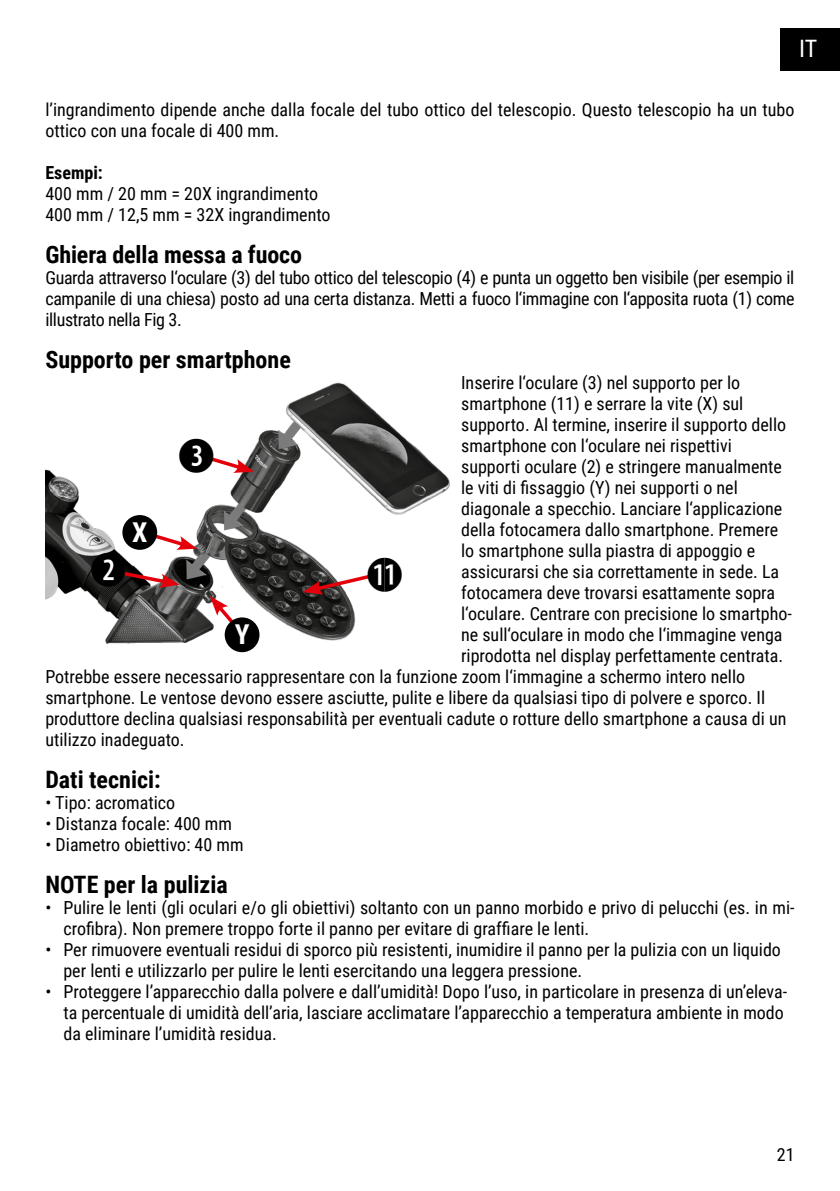
<style>
.page{position:relative;width:840px;height:1191px;background:#fff}
.page>*{position:absolute;margin:0;border:0;box-sizing:border-box;transform-origin:0 0}
.t1{font:700 27.4px "Roboto Condensed";color:#fff}
.t2{font:700 24px "Roboto Condensed";color:#000}
.t3{font:24px "Roboto Condensed";color:#fff}
.t4{font:18px/21px "Roboto Condensed";color:#000}
.t5{font:700 18px "Roboto Condensed";color:#000}
</style>
<div class="page">
<div style="left:780px;top:28px;width:59px;height:43px;background:#000"></div>
<img style="left:45px;top:382px;width:405px;height:271px">
<div style="left:124px;top:516px;width:32px;height:32px;background:#000;border-radius:50%"></div>
<div style="left:122px;top:515px;width:35px;height:35px;border:3px solid #000;border-radius:50%"></div>
<svg style="left:210px;top:596px;width:41px;height:47px"></svg>
<div style="left:226px;top:619px;width:32px;height:32px;background:#000;border-radius:50%"></div>
<div style="left:224px;top:617px;width:35px;height:35px;border:3px solid #000;border-radius:50%"></div>
<svg style="left:91px;top:523px;width:106px;height:65px"></svg>
<svg style="left:179px;top:438px;width:75px;height:35px"></svg>
<svg style="left:302px;top:556px;width:99px;height:38px"></svg>
<h2 class="t3" style="left:798px;top:31px;width:20px">IT</h2>
<p class="t4" style="left:45px;top:98px;width:750px">l’ingrandimento dipende anche dalla focale del tubo ottico del telescopio. Questo telescopio ha un tubo ottico con una focale di 400 mm.</p>
<p class="t5" style="left:45px;top:160px;width:59px">Esempi:</p>
<p class="t4" style="left:45px;top:182px;width:286px">400 mm / 20 mm = 20X ingrandimento<br>400 mm / 12,5 mm = 32X ingrandimento</p>
<h2 class="t2" style="left:45px;top:237px;width:258px">Ghiera della messa a fuoco</h2>
<p class="t4" style="left:45px;top:266px;width:750px;text-align:justify">Guarda attraverso l‘oculare (3) del tubo ottico del telescopio (4) e punta un oggetto ben visibile (per esempio il campanile di una chiesa) posto ad una certa distanza. Metti a fuoco l‘immagine con l‘apposita ruota (1) come illustrato nella Fig 3.</p>
<h2 class="t2" style="left:45px;top:342px;width:247px">Supporto per smartphone</h2>
<p class="t4" style="left:461px;top:371px;width:280px">Inserire l‘oculare (3) nel supporto per lo</p>
<p class="t4" style="left:461px;top:392px;width:283px">smartphone (11) e serrare la vite (X) sul</p>
<p class="t4" style="left:461px;top:413px;width:326px">supporto. Al termine, inserire il supporto dello</p>
<p class="t4" style="left:461px;top:434px;width:272px">smartphone con l‘oculare nei rispettivi</p>
<p class="t4" style="left:461px;top:455px;width:322px">supporti oculare (2) e stringere manualmente</p>
<p class="t4" style="left:461px;top:476px;width:278px">le viti di fissaggio (Y) nei supporti o nel</p>
<p class="t4" style="left:461px;top:497px;width:322px">diagonale a specchio. Lanciare l‘applicazione</p>
<p class="t4" style="left:461px;top:518px;width:318px">della fotocamera dallo smartphone. Premere</p>
<p class="t4" style="left:461px;top:539px;width:295px">lo smartphone sulla piastra di appoggio e</p>
<p class="t4" style="left:461px;top:560px;width:319px">assicurarsi che sia correttamente in sede. La</p>
<p class="t4" style="left:461px;top:581px;width:315px">fotocamera deve trovarsi esattamente sopra</p>
<p class="t4" style="left:461px;top:602px;width:332px">l‘oculare. Centrare con precisione lo smartpho-</p>
<p class="t4" style="left:461px;top:623px;width:323px">ne sull‘oculare in modo che l‘immagine venga</p>
<p class="t4" style="left:461px;top:644px;width:323px">riprodotta nel display perfettamente centrata.</p>
<p class="t4" style="left:45px;top:665px;width:701px">Potrebbe essere necessario rappresentare con la funzione zoom l‘immagine a schermo intero nello</p>
<p class="t4" style="left:45px;top:686px;width:720px">smartphone. Le ventose devono essere asciutte, pulite e libere da qualsiasi tipo di polvere e sporco. Il</p>
<p class="t4" style="left:45px;top:707px;width:742px">produttore declina qualsiasi responsabilità per eventuali cadute o rotture dello smartphone a causa di un</p>
<p class="t4" style="left:45px;top:728px;width:141px">utilizzo inadeguato.</p>
<h2 class="t2" style="left:45px;top:762px;width:117px">Dati tecnici:</h2>
<p class="t4" style="left:45px;top:791px;width:131px">• Tipo: acromatico</p>
<p class="t4" style="left:45px;top:812px;width:188px">• Distanza focale: 400 mm</p>
<p class="t4" style="left:45px;top:833px;width:200px">• Diametro obiettivo: 40 mm</p>
<h2 class="t2" style="left:45px;top:867px;width:184px">NOTE per la pulizia</h2>
<p class="t4" style="left:63px;top:896px;width:732px;text-indent:-18px">• Pulire le lenti (gli oculari e/o gli obiettivi) soltanto con un panno morbido e privo di pelucchi (es. in mi&shy;crofibra). Non premere troppo forte il panno per evitare di graffiare le lenti.</p>
<p class="t4" style="left:63px;top:938px;width:718px;text-indent:-18px">• Per rimuovere eventuali residui di sporco più resistenti, inumidire il panno per la pulizia con un liquido per lenti e utilizzarlo per pulire le lenti esercitando una leggera pressione.</p>
<p class="t4" style="left:63px;top:980px;width:725px;text-indent:-18px">• Proteggere l’apparecchio dalla polvere e dall’umidità! Dopo l’uso, in particolare in presenza di un’eleva&shy;ta percentuale di umidità dell’aria, lasciare acclimatare l’apparecchio a temperatura ambiente in modo da eliminare l’umidità residua.</p>
<h1 class="t1" style="left:132px;top:513px;width:17px">X</h1>
<h1 class="t1" style="left:235px;top:615px;width:16px">Y</h1>
<p class="t4" style="left:776px;top:1143px;width:19px">21</p>
</div>
